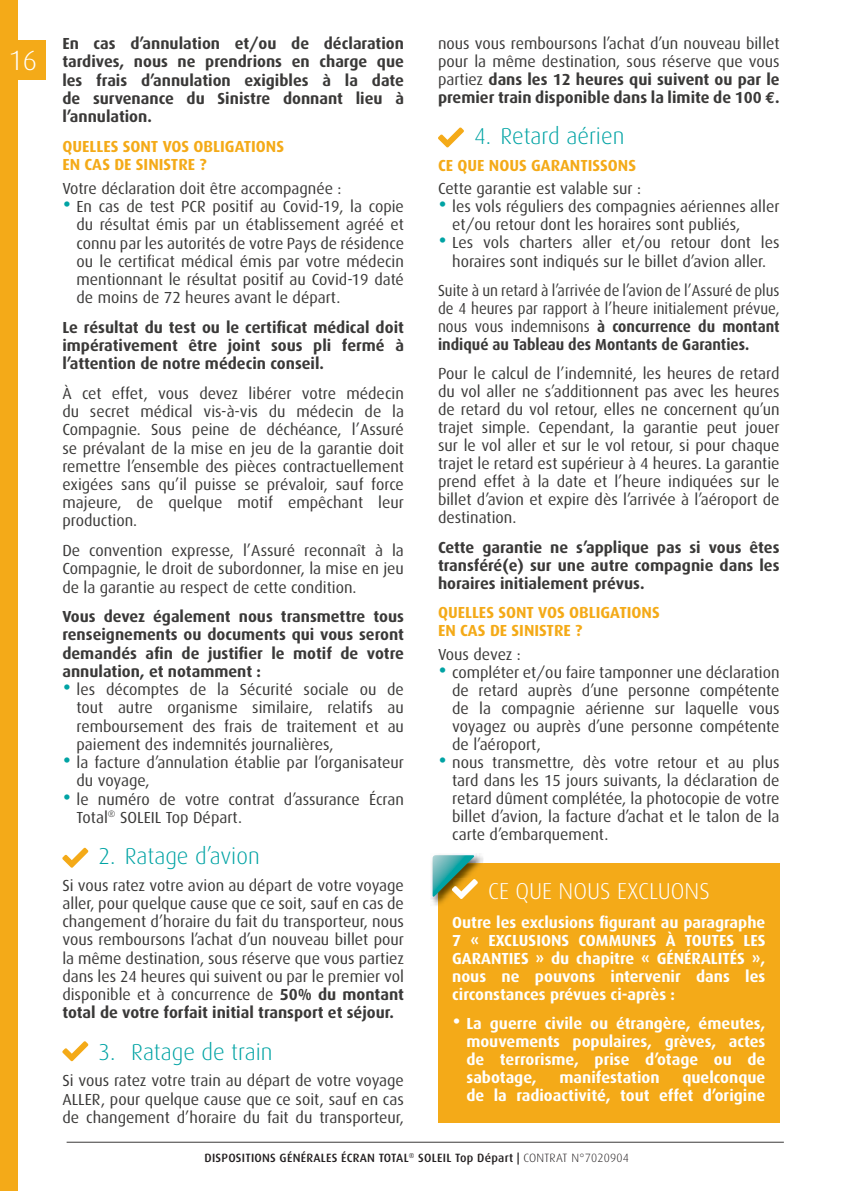
<style>
.page{position:relative;width:842px;height:1191px;background:#fff}
.page>*{position:absolute;margin:0;border:0;box-sizing:border-box;transform-origin:0 0}
.t1{font:300 28px "Dax";color:#fff}
.t2{font:300 23px "Dax";color:#00a3a4}
.t3{font:300 23px "Dax";color:#fff}
.t4{font:16px/18.2px "Dax";color:#3a3938;text-align:justify}
.t5{font:700 16px/18.2px "Dax";color:#3a3938;text-align:justify}
.t6{font:700 16px/18px "Dax";color:#fff;text-align:justify}
.t7{font:16px/18px "Dax";color:#3a3938;text-align:justify;scale:.93 1}
.t8{font:700 16px/18.2px "Dax";color:#f4aa18}
.t9{font:500 12px "Dax";letter-spacing:.02em;color:#231f20}
.s1{font-size:28px;color:#00a3a4}
.s2{font-weight:700}
.s3{font-family:"Euro Mono";font-weight:700}
.s4{font-weight:400;font-size:28px}
.s5{font-weight:300}
</style>
<div class="page">
<hr style="left:67px;top:1141px;width:717px;height:1px;background:#3a3938">
<div style="left:0;top:0;width:17px;height:1191px;background:#f4aa18"></div>
<div style="left:0;top:40px;width:45px;height:39px;background:#f4aa18"></div>
<div style="left:438px;top:863px;width:342px;height:260px;background:#f4aa18"></div>
<img style="left:431px;top:854px;width:52px;height:52px">
<img style="left:438px;top:863px;width:46px;height:43px">
<svg style="left:62px;top:847px;width:26px;height:21px"></svg>
<svg style="left:62px;top:1041px;width:26px;height:20px"></svg>
<svg style="left:438px;top:127px;width:26px;height:21px"></svg>
<svg style="left:433px;top:855px;width:45px;height:44px"></svg>
<h1 class="t1" style="left:8px;top:47px;width:30px">16</h1>
<p class="t5" style="left:62px;top:35px;width:343px">En cas d’annulation et/ou de déclaration tardives, nous ne prendrions en charge que les frais d’annulation exigibles à la date de survenance du Sinistre donnant lieu à l’annulation.</p>
<p class="t8" style="left:62px;top:138px;width:223px">QUELLES SONT VOS OBLIGATIONS<br>EN CAS DE SINISTRE ?</p>
<p class="t4" style="left:62px;top:180px;width:281px">Votre déclaration doit être accompagnée :</p>
<p class="t4" style="left:77px;top:198px;width:329px;text-indent:-14px"><span class="s1">•</span> En cas de test PCR positif au Covid-19, la copie du résultat émis par un établissement agréé et connu par les autorités de votre Pays de résidence ou le certificat médical émis par votre médecin mentionnant le résultat positif au Covid-19 daté de moins de 72 heures avant le départ.</p>
<p class="t5" style="left:62px;top:319px;width:343px">Le résultat du test ou le certificat médical doit impérativement être joint sous pli fermé à l’attention de notre médecin conseil.</p>
<p class="t4" style="left:62px;top:385px;width:343px">À cet effet, vous devez libérer votre médecin du secret médical vis-à-vis du médecin de la Compagnie. Sous peine de déchéance, l’Assuré se prévalant de la mise en jeu de la garantie doit remettre l’ensemble des pièces contractuellement exigées sans qu’il puisse se prévaloir, sauf force majeure, de quelque motif empêchant leur production.</p>
<p class="t4" style="left:62px;top:542px;width:343px">De convention expresse, l’Assuré reconnaît à la Compagnie, le droit de subordonner, la mise en jeu de la garantie au respect de cette condition.</p>
<p class="t5" style="left:62px;top:608px;width:343px">Vous devez également nous transmettre tous renseignements ou documents qui vous seront demandés afin de justifier le motif de votre annulation, et notamment :</p>
<p class="t4" style="left:77px;top:681px;width:329px;text-indent:-14px"><span class="s1">•</span> les décomptes de la Sécurité sociale ou de tout autre organisme similaire, relatifs au remboursement des frais de traitement et au paiement des indemnités journalières,</p>
<p class="t4" style="left:77px;top:754px;width:329px;text-indent:-14px"><span class="s1">•</span> la facture d’annulation établie par l’organisateur du voyage,</p>
<p class="t4" style="left:77px;top:790px;width:329px;text-indent:-14px"><span class="s1">•</span> le numéro de votre contrat d’assurance Écran<br>Total<sup>®</sup> SOLEIL Top Départ.</p>
<h2 class="t2" style="left:98px;top:845px;width:163px">2. Ratage d’avion</h2>
<p class="t4" style="left:62px;top:877px;width:343px">Si vous ratez votre avion au départ de votre voyage aller, pour quelque cause que ce soit, sauf en cas de changement d’horaire du fait du transporteur, nous vous remboursons l’achat d’un nouveau billet pour la même destination, sous réserve que vous partiez dans les 24 heures qui suivent ou par le premier vol disponible et à concurrence de <span class="s2">50% du montant total de votre forfait initial transport et séjour.</span></p>
<h2 class="t2" style="left:98px;top:1040px;width:176px">3. Ratage de train</h2>
<p class="t4" style="left:62px;top:1072px;width:343px">Si vous ratez votre train au départ de votre voyage ALLER, pour quelque cause que ce soit, sauf en cas de changement d’horaire du fait du transporteur,</p>
<p class="t4" style="left:438px;top:36px;width:343px">nous vous remboursons l’achat d’un nouveau billet pour la même destination, sous réserve que vous partiez <span class="s2">dans les 12 heures qui suivent ou par le premier train disponible dans la limite de 100</span> <span class="s3">€</span><span class="s2">.</span></p>
<h2 class="t2" style="left:474px;top:125px;width:152px">4. Retard aérien</h2>
<p class="t8" style="left:438px;top:157px;width:200px">CE QUE NOUS GARANTISSONS</p>
<p class="t4" style="left:438px;top:181px;width:205px">Cette garantie est valable sur :</p>
<p class="t4" style="left:452px;top:199px;width:329px;text-indent:-14px"><span class="s1">•</span> les vols réguliers des compagnies aériennes aller et/ou retour dont les horaires sont publiés,</p>
<p class="t4" style="left:438px;top:235px;width:343px;text-align:center"><span class="s1">•</span> Les vols charters aller et/ou retour dont les horaires sont indiqués sur le billet d’avion aller.</p>
<p class="t7" style="left:438px;top:282px;width:369px">Suite à un retard à l’arrivée de l’avion de l’Assuré de plus de 4 heures par rapport à l’heure initialement prévue, nous vous indemnisons <span class="s2">à concurrence du montant indiqué au Tableau des Montants de Garanties.</span></p>
<p class="t4" style="left:438px;top:365px;width:343px">Pour le calcul de l’indemnité, les heures de retard du vol aller ne s’additionnent pas avec les heures de retard du vol retour, elles ne concernent qu’un trajet simple. Cependant, la garantie peut jouer sur le vol aller et sur le vol retour, si pour chaque trajet le retard est supérieur à 4 heures. La garantie prend effet à la date et l’heure indiquées sur le billet d’avion et expire dès l’arrivée à l’aéroport de destination.</p>
<p class="t5" style="left:438px;top:539px;width:343px">Cette garantie ne s’applique pas si vous êtes transféré(e) sur une autre compagnie dans les horaires initialement prévus.</p>
<p class="t8" style="left:438px;top:604px;width:223px">QUELLES SONT VOS OBLIGATIONS<br>EN CAS DE SINISTRE ?</p>
<p class="t4" style="left:438px;top:646px;width:84px">Vous devez :</p>
<p class="t4" style="left:452px;top:664px;width:329px;text-indent:-14px"><span class="s1">•</span> compléter et/ou faire tamponner une déclaration de retard auprès d’une personne compétente de la compagnie aérienne sur laquelle vous voyagez ou auprès d’une personne compétente de l’aéroport,</p>
<p class="t4" style="left:452px;top:754px;width:329px;text-indent:-14px"><span class="s1">•</span> nous transmettre, dès votre retour et au plus tard dans les 15 jours suivants, la déclaration de retard dûment complétée, la photocopie de votre billet d’avion, la facture d’achat et le talon de la carte d’embarquement.</p>
<h2 class="t3" style="left:488px;top:879px;width:223px">CE QUE NOUS EXCLUONS</h2>
<p class="t6" style="left:452px;top:914px;width:315px">Outre les exclusions figurant au paragraphe 7 « EXCLUSIONS COMMUNES À TOUTES LES GARANTIES » du chapitre « GÉNÉRALITÉS », nous ne pouvons intervenir dans les circonstances prévues ci-après :</p>
<p class="t6" style="left:466px;top:1015px;width:301px;text-indent:-14px"><span class="s4">•</span> La guerre civile ou étrangère, émeutes, mouvements populaires, grèves, actes de terrorisme, prise d’otage ou de sabotage,</p>
<p class="t6" style="left:559px;top:1069px;width:102px">manifestation</p>
<p class="t6" style="left:466px;top:1069px;width:301px;text-align:right">quelconque<br>de la radioactivité, tout effet d’origine</p>
<p class="t9" style="left:205px;top:1152px;width:426px">DISPOSITIONS GÉNÉRALES ÉCRAN TOTAL<sup>®</sup> SOLEIL Top Départ | <span class="s5">CONTRAT N°7020904</span></p>
</div>
